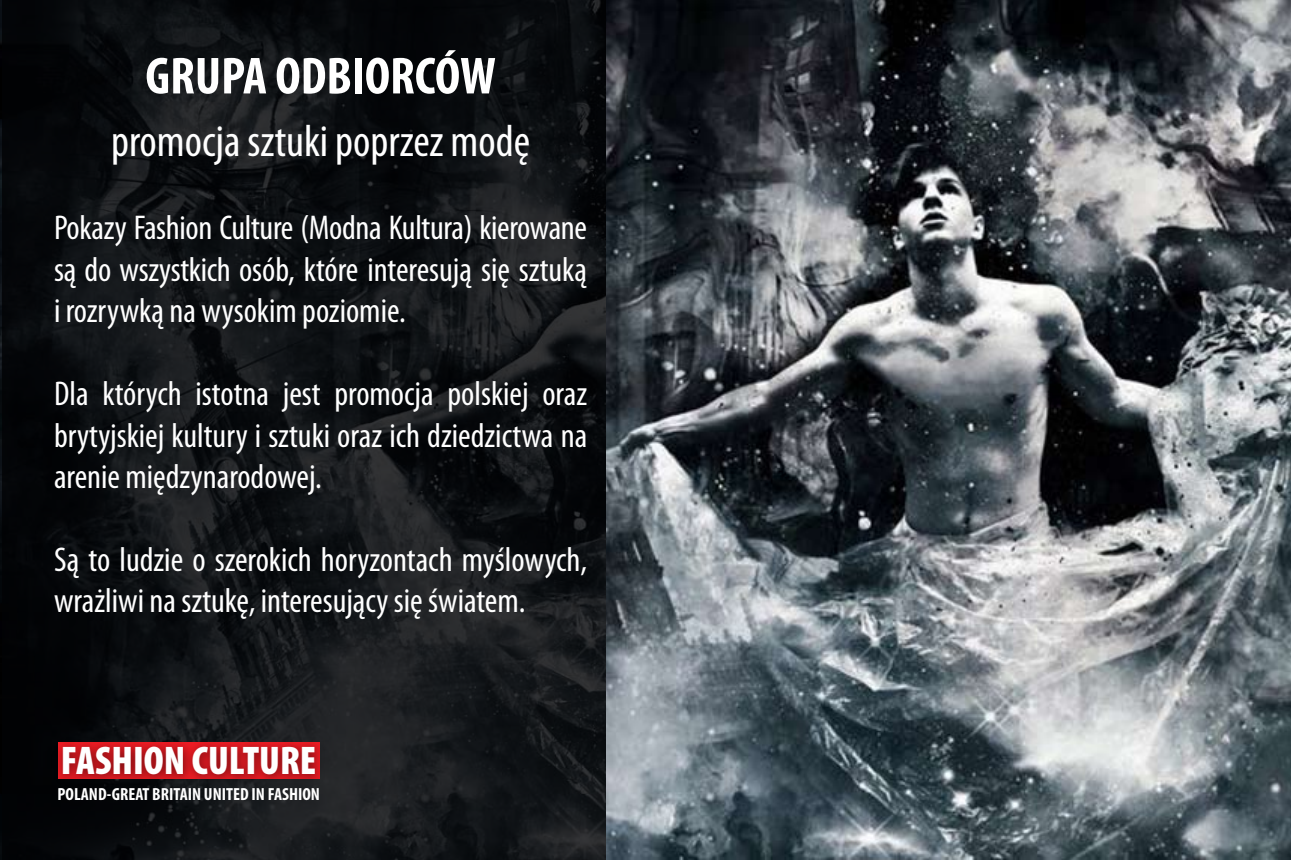
<style>
.page{position:relative;width:1291px;height:860px;background:#fff}
.page>*{position:absolute;margin:0;border:0;box-sizing:border-box;transform-origin:0 0}
.t1{font:700 condensed 52.5px "Myriad Pro";color:#fff}
.t2{font:condensed 45px "Myriad Pro";color:#fff}
.t3{font:900 condensed 40.2px "Myriad Pro";color:#fff}
.t4{font:condensed 34.5px/41.4px "Myriad Pro";color:#fff;text-align:justify}
.t5{font:700 condensed 17.55px "Myriad Pro";color:#fff}
</style>
<div class="page">
<svg style="left:2px;top:1px;width:604px;height:858px;background:#101215"></svg>
<img style="left:49px;top:728px;width:282px;height:71px">
<img style="left:606px;top:0;width:684px;height:859px">
<h1 class="t1" style="left:145px;top:43px;width:352px">GRUPA ODBIORCÓW</h1>
<h2 class="t2" style="left:111px;top:114px;width:420px">promocja sztuki poprzez modę</h2>
<p class="t4" style="left:54px;top:207px;width:534px">Pokazy Fashion Culture (Modna Kultura) kierowane są do wszystkich osób, które interesują się sztuką i rozrywką na wysokim poziomie.</p>
<p class="t4" style="left:54px;top:372px;width:534px">Dla których istotna jest promocja polskiej oraz brytyjskiej kultury i sztuki oraz ich dziedzictwa na arenie międzynarodowej.</p>
<p class="t4" style="left:54px;top:538px;width:534px">Są to ludzie o szerokich horyzontach myślowych, wrażliwi na sztukę, interesujący się światem.</p>
<p class="t3" style="left:61px;top:735px;width:257px">FASHION CULTURE</p>
<p class="t5" style="left:58px;top:783px;width:264px">POLAND-GREAT BRITAIN UNITED IN FASHION</p>
</div>
